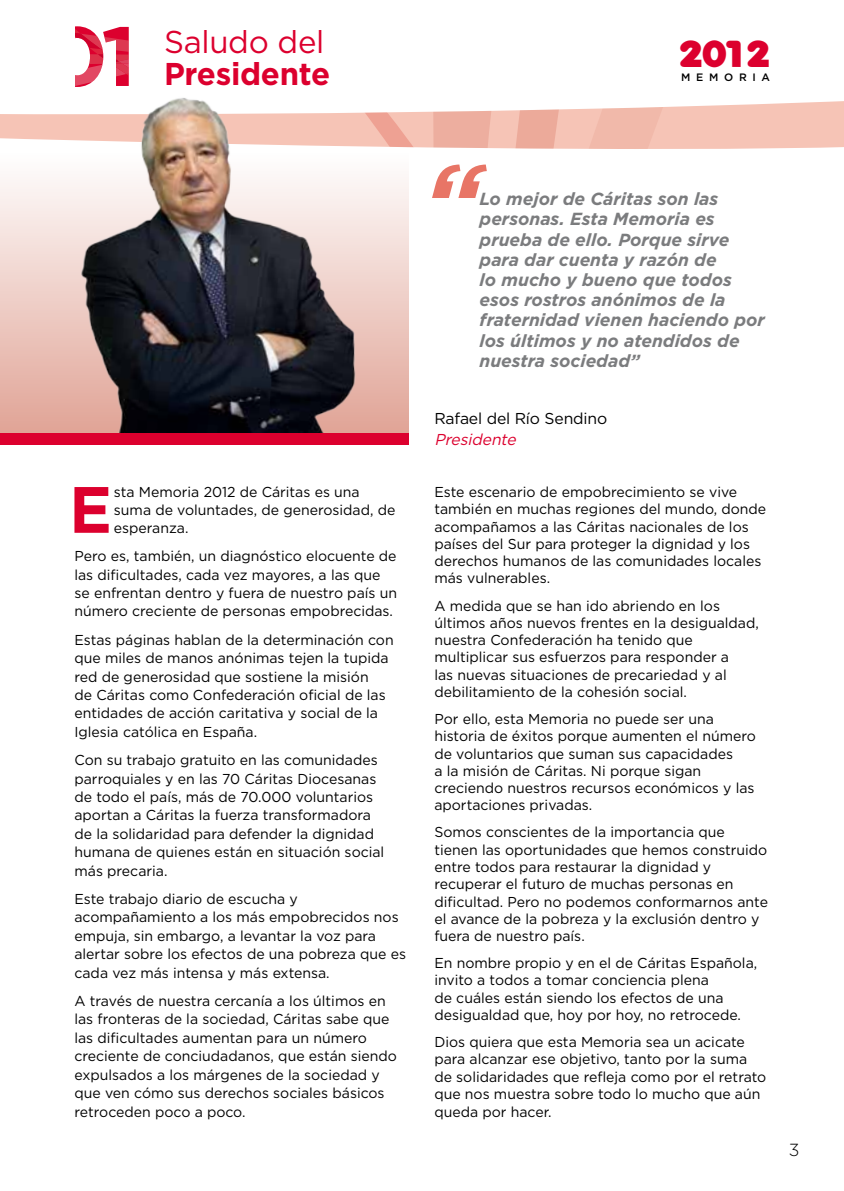
<style>
.page{position:relative;width:844px;height:1191px;background:#fff}
.page>*{position:absolute;margin:0;border:0;box-sizing:border-box;transform-origin:0 0}
.t1{font:italic 700 103.95px "Gotham";color:#e87566}
.t2{font:700 65.27px "Gotham";color:#dc002e}
.t3{font:800 36.57px "Folks";color:#dc002e}
.t4{font:700 31.5px "Gotham";letter-spacing:-.01em;color:#dc002e}
.t5{font:31.5px "Gotham";letter-spacing:-.01em;color:#dc002e}
.t6{font:italic 700 17.5px/20.1px "Gotham";color:#7b7c7e}
.t7{font:300 17.5px "Gotham";color:#000}
.t8{font:15.75px "Gotham";letter-spacing:-.01em;color:#000}
.t9{font:italic 15.75px "Gotham";color:#dc002e}
.t10{font:14.35px/17.3px "Gotham";color:#000}
.t11{font:500 10.67px "Gotham";color:#000}
</style>
<div class="page">
<svg style="left:0;top:101px;width:843px;height:48px;fill:#f6c4b6"></svg>
<svg style="left:427px;top:101px;width:248px;height:48px"></svg>
<svg style="left:75px;top:26px;width:54px;height:61px"></svg>
<div style="left:16px;top:5px;width:58px;height:97px;background:#fff"></div>
<div style="left:0;top:154px;width:408px;height:285px;background:linear-gradient(to bottom,#fefefe,#e0a294)"></div>
<img style="left:78px;top:78px;width:349px;height:355px">
<div style="left:0;top:433px;width:409px;height:12px;background:#dc002e"></div>
<h3 class="t5" style="left:164px;top:24px;width:162px">Saludo del</h3>
<h3 class="t4" style="left:164px;top:55px;width:167px">Presidente</h3>
<h3 class="t3" style="left:678px;top:31px;width:92px">2012</h3>
<p class="t11" style="left:681px;top:71px;width:90px">MEM ORIA</p>
<h2 class="t2" style="left:69px;top:472px;width:44px">E</h2>
<p class="t10" style="left:114px;top:483px;width:283px;line-height:17.8px">sta Memoria 2012 de Cáritas es una suma de voluntades, de generosidad, de esperanza.</p>
<p class="t10" style="left:74px;top:546px;width:324px;line-height:18.4px">Pero es, también, un diagnóstico elocuente de las dificultades, cada vez mayores, a las que se enfrentan dentro y fuera de nuestro país un número creciente de personas empobrecidas.</p>
<p class="t10" style="left:74px;top:630px;width:320px;line-height:18.4px">Estas páginas hablan de la determinación con que miles de manos anónimas tejen la tupida red de generosidad que sostiene la misión<br>de Cáritas como Confederación oficial de las entidades de acción caritativa y social de la Iglesia católica en España.</p>
<p class="t10" style="left:74px;top:750px;width:311px;line-height:18.4px">Con su trabajo gratuito en las comunidades parroquiales y en las 70 Cáritas Diocesanas de todo el país, más de 70.000 voluntarios aportan a Cáritas la fuerza transformadora de la solidaridad para defender la dignidad humana de quienes están en situación social más precaria.</p>
<p class="t10" style="left:74px;top:889px;width:333px;line-height:18.4px">Este trabajo diario de escucha y acompañamiento a los más empobrecidos nos empuja, sin embargo, a levantar la voz para alertar sobre los efectos de una pobreza que es cada vez más intensa y más extensa.</p>
<p class="t10" style="left:74px;top:991px;width:324px;line-height:18.4px">A través de nuestra cercanía a los últimos en las fronteras de la sociedad, Cáritas sabe que las dificultades aumentan para un número creciente de conciudadanos, que están siendo expulsados a los márgenes de la sociedad y que ven cómo sus derechos sociales básicos retroceden poco a poco.</p>
<h1 class="t1" style="left:422px;top:141px;width:61px">“</h1>
<p class="t6" style="left:479px;top:189px;width:287px">Lo mejor de Cáritas son las personas. Esta Memoria es prueba de ello. Porque sirve para dar cuenta y razón de<br>lo mucho y bueno que todos esos rostros anónimos de la fraternidad vienen haciendo por los últimos y no atendidos de nuestra sociedad”</p>
<p class="t8" style="left:434px;top:410px;width:174px">Rafael del Río Sendino</p>
<p class="t9" style="left:434px;top:431px;width:86px">Presidente</p>
<p class="t10" style="left:434px;top:483px;width:333px">Este escenario de empobrecimiento se vive también en muchas regiones del mundo, donde acompañamos a las Cáritas nacionales de los países del Sur para proteger la dignidad y los derechos humanos de las comunidades locales más vulnerables.</p>
<p class="t10" style="left:434px;top:596px;width:326px">A medida que se han ido abriendo en los últimos años nuevos frentes en la desigualdad, nuestra Confederación ha tenido que multiplicar sus esfuerzos para responder a<br>las nuevas situaciones de precariedad y al debilitamiento de la cohesión social.</p>
<p class="t10" style="left:434px;top:710px;width:323px">Por ello, esta Memoria no puede ser una historia de éxitos porque aumenten el número de voluntarios que suman sus capacidades<br>a la misión de Cáritas. Ni porque sigan creciendo nuestros recursos económicos y las aportaciones privadas.</p>
<p class="t10" style="left:434px;top:823px;width:335px">Somos conscientes de la importancia que tienen las oportunidades que hemos construido entre todos para restaurar la dignidad y recuperar el futuro de muchas personas en dificultad. Pero no podemos conformarnos ante el avance de la pobreza y la exclusión dentro y fuera de nuestro país.</p>
<p class="t10" style="left:434px;top:954px;width:324px">En nombre propio y en el de Cáritas Española, invito a todos a tomar conciencia plena<br>de cuáles están siendo los efectos de una desigualdad que, hoy por hoy, no retrocede.</p>
<p class="t10" style="left:434px;top:1033px;width:333px">Dios quiera que esta Memoria sea un acicate para alcanzar ese objetivo, tanto por la suma de solidaridades que refleja como por el retrato que nos muestra sobre todo lo mucho que aún queda por hacer.</p>
<p class="t7" style="left:788px;top:1140px;width:12px">3</p>
</div>
